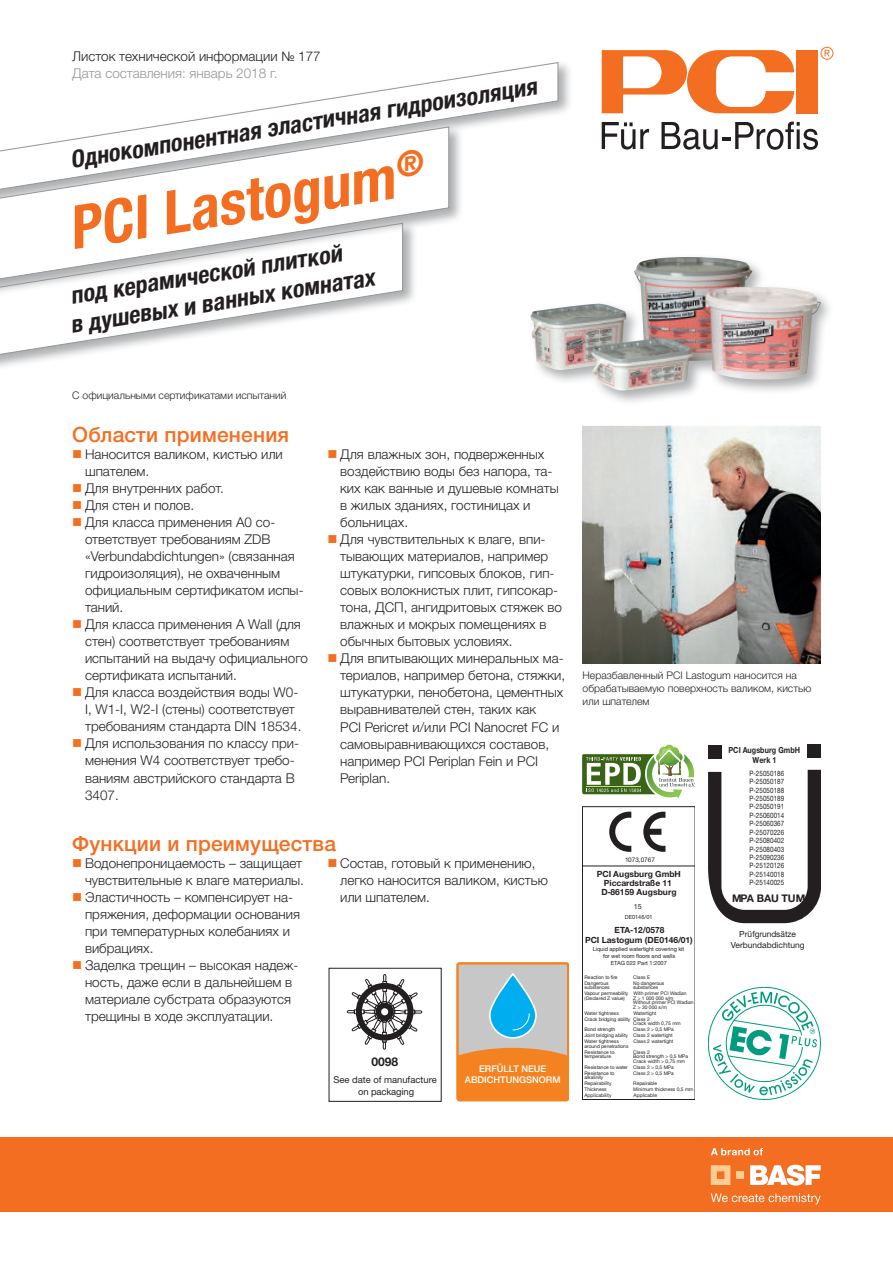
<style>
.page{position:relative;width:893px;height:1263px;background:#fff}
.page>*{position:absolute;margin:0;border:0;box-sizing:border-box;transform-origin:0 0}
.t1{font:italic 700 condensed 60px "Helvetica Neue LTW1 G";color:#f36e21}
.t2{font:italic 700 condensed 24px/28.8px "Helvetica Neue LTW1 G";color:#231f20}
.t3{font:500 21px "Helvetica Neue LTW1 G";letter-spacing:.01em;color:#f36e21}
.t4{font:300 13.5px/17px "Helvetica Neue LTW1 G";color:#231f20}
.t5{font:300 13.5px "Helvetica Neue LTW1 G";color:#939598}
.t6{font:700 12px "Helvetica Neue LTW1 G";color:#231f20}
.t7{font:300 10.5px/12.6px "Helvetica Neue LTW1 G";color:#231f20}
.t8{font:700 10.5px "Helvetica Neue LTW1 G";letter-spacing:-.015em;color:#231f20}
.t9{font:9.45px/11.2px "Helvetica Neue LTW1 G";color:#231f20;text-align:center}
.t10{font:500 9.3px/11.4px "Helvetica Neue LTW1 G";color:#fff;text-align:center}
.t11{font:700 8.55px/9.1px "Helvetica Neue LTW1 G";color:#231f20;text-align:center}
.t12{font:8.4px/10.5px "Helvetica Neue LTW1 G";color:#231f20;text-align:center}
.t13{font:700 8.4px/10.1px "Helvetica Neue LTW1 G";letter-spacing:.01em;color:#231f20;text-align:center;scale:.85 1}
.t14{font:7.35px/8.4px "Helvetica Neue LTW1 G";letter-spacing:.01em;color:#231f20;text-align:justify;scale:.85 1}
.t15{font:7.05px "Helvetica Neue LTW1 G";color:#231f20}
.t16{font:6.45px "Helvetica Neue LTW1 G";color:#231f20}
.t17{font:5.7px/6.8px "Helvetica Neue LTW1 G";color:#231f20;text-align:center}
.t18{font:4.95px/6px "Helvetica Neue LTW1 G";color:#231f20}
.t19{font:4.95px "Helvetica Neue LTW1 G";letter-spacing:.02em;color:#231f20}
</style>
<div class="page">
<div style="left:797px;top:50px;width:21px;height:63px;background:#f36e21"></div>
<svg style="left:602px;top:50px;width:192px;height:63px"></svg>
<svg style="left:602px;top:122px;width:47px;height:28px"></svg>
<svg style="left:661px;top:122px;width:157px;height:28px"></svg>
<svg style="left:820px;top:47px;width:13px;height:13px"></svg>
<div style="left:0;top:1137px;width:893px;height:75px;background:#f36e21"></div>
<svg style="left:711px;top:1148px;width:52px;height:7px"></svg>
<svg style="left:750px;top:1165px;width:71px;height:20px"></svg>
<svg style="left:711px;top:1165px;width:19px;height:20px"></svg>
<div style="left:736px;top:1171px;width:8px;height:8px;background:#fdcd94"></div>
<svg style="left:711px;top:1193px;width:110px;height:11px"></svg>
<div style="left:0;top:59px;width:574px;height:149px;background:#939598;opacity:.75"></div>
<svg style="left:0;top:62px;width:559px;height:131px"></svg>
<svg style="left:0;top:297px;width:403px;height:61px"></svg>
<div style="left:0;top:124px;width:464px;height:173px;background:#939598;opacity:.75"></div>
<svg style="left:0;top:126px;width:449px;height:157px"></svg>
<img style="left:583px;top:425px;width:238px;height:238px">
<div style="left:708px;top:746px;width:13px;height:13px;background:#231f20"></div>
<svg style="left:708px;top:770px;width:113px;height:153px"></svg>
<div style="left:808px;top:745px;width:13px;height:13px;background:#231f20"></div>
<svg style="left:347px;top:974px;width:75px;height:75px"></svg>
<div style="left:457px;top:963px;width:111px;height:137px;background:#c6c7c6;border-radius:2px"></div>
<div style="left:459px;top:1048px;width:107px;height:50px;background:#f58220"></div>
<div style="left:456px;top:962px;width:113px;height:139px;border:2px solid #f58220;border-radius:2px"></div>
<svg style="left:490px;top:974px;width:46px;height:64px;fill:#00aeef"></svg>
<div style="left:489px;top:973px;width:48px;height:66px;border:2px solid #fff;border-radius:23px"></div>
<svg style="left:512px;top:1013px;width:18px;height:18px"></svg>
<svg style="left:708px;top:987px;width:113px;height:113px"></svg>
<hr style="left:583px;top:866px;width:112px;height:1px;background:#231f20">
<div style="left:582px;top:806px;width:113px;height:294px;border:1px solid #231f20"></div>
<svg style="left:609px;top:812px;width:22px;height:40px"></svg>
<svg style="left:643px;top:812px;width:22px;height:40px"></svg>
<svg style="left:582px;top:745px;width:113px;height:53px"></svg>
<hr style="left:587px;top:786px;width:54px;height:1px;background:#c0db88">
<div style="left:527px;top:254px;width:308px;height:152px;background:#939598;opacity:.75"></div>
<img style="left:530px;top:257px;width:291px;height:134px">
<p class="t4" style="left:72px;top:47px;width:250px">Листок технической информации № 177</p>
<p class="t5" style="left:72px;top:65px;width:207px">Дата составления: январь 2018 г.</p>
<h2 class="t2" style="left:68px;top:146px;width:473px;rotate:-9deg">Однокомпонентная эластичная гидроизоляция</h2>
<h1 class="t1" style="left:63px;top:193px;width:361px;rotate:-9deg">PCI Lastogum<sup>®</sup></h1>
<h2 class="t2" style="left:64px;top:282px;width:309px;rotate:-9deg">под керамической плиткой<br>в душевых и ванных комнатах</h2>
<p class="t7" style="left:72px;top:389px;width:216px">С официальными сертификатами испытаний</p>
<h3 class="t3" style="left:72px;top:422px;width:218px">Области применения</h3>
<p class="t4" style="left:85px;top:446px;width:224px">Наносится валиком, кистью или шпателем.<br>Для внутренних работ.<br>Для стен и полов.<br>Для класса применения А0 со&shy;ответствует требованиям ZDB «Verbundabdichtungen» (связанная гидроизоляция), не охваченным официальным сертификатом испы&shy;таний.<br>Для класса применения A Wall (для стен) соответствует требованиям испытаний на выдачу официального сертификата испытаний.<br>Для класса воздействия воды W0-<br>I, W1-I, W2-I (стены) соответствует требованиям стандарта DIN 18534.<br>Для использования по классу при&shy;менения W4 соответствует требо&shy;ваниям австрийского стандарта B<br>3407.</p>
<p class="t4" style="left:340px;top:446px;width:227px">Для влажных зон, подверженных воздействию воды без напора, та&shy;ких как ванные и душевые комнаты в жилых зданиях, гостиницах и больницах.<br>Для чувствительных к влаге, впи&shy;тывающих материалов, например штукатурки, гипсовых блоков, гип&shy;совых волокнистых плит, гипсокар&shy;тона, ДСП, ангидритовых стяжек во влажных и мокрых помещениях в обычных бытовых условиях.<br>Для впитывающих минеральных ма&shy;териалов, например бетона, стяжки, штукатурки, пенобетона, цементных выравнивателей стен, таких как<br>PCI Pericret и/или PCI Nanocret FC и самовыравнивающихся составов, например PCI Periplan Fein и PCI<br>Periplan.</p>
<h3 class="t3" style="left:72px;top:830px;width:265px">Функции и преимущества</h3>
<p class="t4" style="left:85px;top:854px;width:220px">Водонепроницаемость – защищает чувствительные к влаге материалы.<br>Эластичность – компенсирует на&shy;пряжения, деформации основания при температурных колебаниях и вибрациях.<br>Заделка трещин – высокая надеж&shy;ность, даже если в дальнейшем в материале субстрата образуются трещины в ходе эксплуатации.</p>
<p class="t4" style="left:340px;top:854px;width:209px">Состав, готовый к применению, легко наносится валиком, кистью или шпателем.</p>
<p class="t6" style="left:371px;top:1054px;width:28px">0098</p>
<p class="t9" style="left:333px;top:1074px;width:105px">See date of manufacture on packaging</p>
<p class="t10" style="left:465px;top:1063px;width:97px">ERFÜLLT NEUE<br>ABDICHTUNGSNORM</p>
<p class="t7" style="left:583px;top:669px;width:230px">Неразбавленный PCI Lastogum наносится на обрабатываемую поверхность валиком, кистью или шпателем</p>
<p class="t16" style="left:625px;top:856px;width:31px">1073,0767</p>
<p class="t11" style="left:597px;top:869px;width:85px">PCI Augsburg GmbH<br>Piccardstraße 11<br>D-86159 Augsburg</p>
<p class="t17" style="left:625px;top:913px;width:29px">DE0146/01</p>
<p class="t15" style="left:634px;top:902px;width:9px">15</p>
<p class="t11" style="left:585px;top:924px;width:109px;line-height:10.2px">ETA-12/0578<br>PCI Lastogum (DE0146/01)</p>
<p class="t17" style="left:593px;top:946px;width:93px">Liquid applied watertight covering kit for wet room floors and walls<br>ETAG 022 Part 1:2007</p>
<p class="t18" style="left:584px;top:974px;width:35px">Reaction to fire</p>
<p class="t18" style="left:633px;top:974px;width:18px">Class E</p>
<p class="t18" style="left:584px;top:980px;width:26px">Dangerous</p>
<p class="t18" style="left:633px;top:980px;width:33px">No dangerous</p>
<p class="t18" style="left:584px;top:985px;width:27px">substances</p>
<p class="t18" style="left:584px;top:985px;width:104px;text-indent:49px">substances<br>Vapour permeability With primer PCI Wadian</p>
<p class="t19" style="left:584px;top:995px;width:42px">(Declared Z value)</p>
<p class="t18" style="left:633px;top:996px;width:62px;line-height:4.5px">Z &gt; 1 000 000 s/m<br>Without primer PCI Wadian<br>Z &gt; 30 000 s/m</p>
<p class="t18" style="left:584px;top:1010px;width:36px">Water tightness</p>
<p class="t18" style="left:584px;top:1010px;width:73px;text-indent:49px">Watertight<br>Crack bridging ability Class 2</p>
<p class="t18" style="left:633px;top:1021px;width:49px">Crack width 0,75 mm</p>
<p class="t18" style="left:584px;top:1026px;width:32px">Bond strength</p>
<p class="t18" style="left:584px;top:1026px;width:91px;text-indent:49px">Class 2 &gt; 0,5 MPa<br>Joint bridging ability Class 2 watertight<br>Water tightness</p>
<p class="t18" style="left:633px;top:1038px;width:41px">Class 2 watertight</p>
<p class="t18" style="left:584px;top:1043px;width:46px">around penetrations<br>Resistance to</p>
<p class="t18" style="left:633px;top:1049px;width:18px">Class 2</p>
<p class="t18" style="left:584px;top:1053px;width:28px">temperature</p>
<p class="t18" style="left:633px;top:1054px;width:56px;line-height:4.5px">Bond strength &gt; 0,5 MPa<br>Crack width &gt; 0,75 mm</p>
<p class="t18" style="left:584px;top:1064px;width:91px">Resistance to water Class 2 &gt; 0,5 MPa<br>Resistance to</p>
<p class="t18" style="left:633px;top:1070px;width:42px">Class 2 &gt; 0,5 MPa</p>
<p class="t18" style="left:584px;top:1074px;width:29px">alkalinity<br>Repairability</p>
<p class="t18" style="left:633px;top:1080px;width:25px">Repairable</p>
<p class="t18" style="left:584px;top:1086px;width:24px">Thickness</p>
<p class="t18" style="left:633px;top:1086px;width:62px">Minimum thickness 0,5 mm</p>
<p class="t18" style="left:584px;top:1092px;width:29px">Applicability</p>
<p class="t18" style="left:633px;top:1092px;width:25px">Applicable</p>
<p class="t13" style="left:728px;top:744px;width:86px">PCI Augsburg GmbH<br>Werk 1</p>
<p class="t14" style="left:749px;top:769px;width:43px">P-25050186<br>P-25050187<br>P-25050188<br>P-25050189<br>P-25050191<br>P-25060014<br>P-25060367<br>P-25070226<br>P-25080402<br>P-25080403<br>P-25090236<br>P-25120126<br>P-25140018<br>P-25140025</p>
<p class="t8" style="left:732px;top:892px;width:75px">MPA BAU TUM</p>
<p class="t12" style="left:731px;top:929px;width:75px">Prüfgrundsätze<br>Verbundabdichtung</p>
</div>
